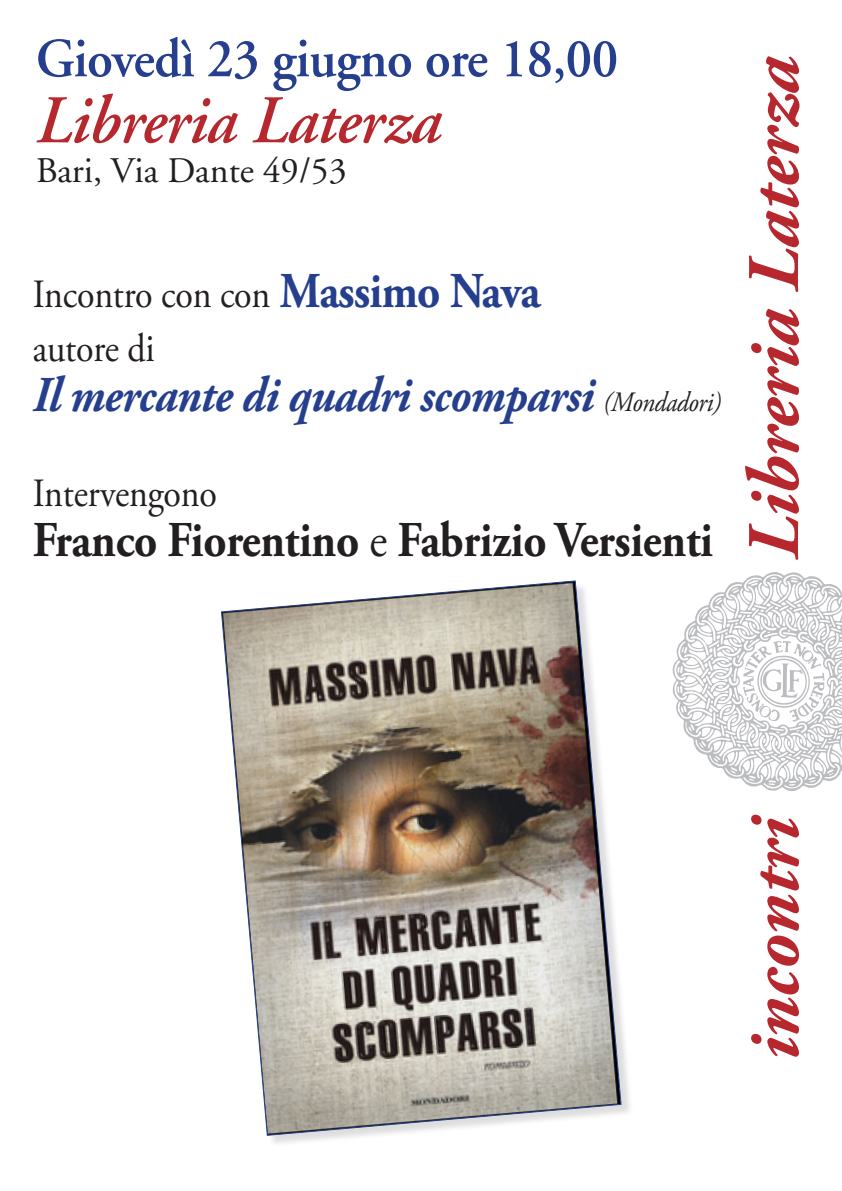
<style>
.page{position:relative;width:842px;height:1191px;background:#fff}
.page>*{position:absolute;margin:0;border:0;box-sizing:border-box;transform-origin:0 0}
.t1{font:italic 700 74px "Adobe Garamond Pro";letter-spacing:-.005em;color:#b7282e}
.t2{font:italic 600 68px "Adobe Garamond";letter-spacing:-.01em;color:#b7282e;scale:.95 1}
.t3{font:600 55px "Adobe Garamond";letter-spacing:-.01em;color:#253f8e;scale:.95 1}
.t4{font:italic 700 50px "Adobe Garamond Pro";letter-spacing:-.015em;color:#253f8e;scale:.9 1}
.t5{font:700 50px "Adobe Garamond Pro";letter-spacing:-.005em;color:#231f20;scale:.9 1}
.t6{font:40px "Adobe Garamond Pro";letter-spacing:-.005em;color:#231f20;scale:.9 1}
.t7{font:36px "Adobe Garamond";color:#231f20}
.s1{font-weight:700;font-size:50px;color:#253f8e}
.s2{font-weight:400;font-size:28px;color:#231f20}
.s3{font-weight:400}
</style>
<div class="page">
<img style="left:672px;top:572px;width:170px;height:219px">
<div style="left:223px;top:582px;width:410px;height:565px;background:#231f20;opacity:.15"></div>
<img style="left:221px;top:580px;width:401px;height:555px">
<p class="t3" style="left:36px;top:29px;width:614px">Giovedì 23 giugno ore 18,00</p>
<p class="t2" style="left:36px;top:83px;width:428px">Libreria Laterza</p>
<p class="t7" style="left:36px;top:152px;width:312px">Bari, Via Dante 49/53</p>
<p class="t6" style="left:33px;top:270px;width:565px">Incontro con con <span class="s1">Massimo Nava</span></p>
<p class="t6" style="left:33px;top:324px;width:137px">autore di</p>
<p class="t4" style="left:33px;top:366px;width:766px">Il mercante di quadri scomparsi <span class="s2">(Mondadori)</span></p>
<p class="t6" style="left:33px;top:469px;width:206px">Intervengono</p>
<p class="t5" style="left:33px;top:511px;width:757px">Franco Fiorentino <span class="s3">e</span> Fabrizio Versienti</p>
<p class="t1" style="left:732px;top:559px;width:505px;rotate:-90deg">Libreria Laterza</p>
<p class="t1" style="left:732px;top:1060px;width:247px;rotate:-90deg">incontri</p>
</div>
